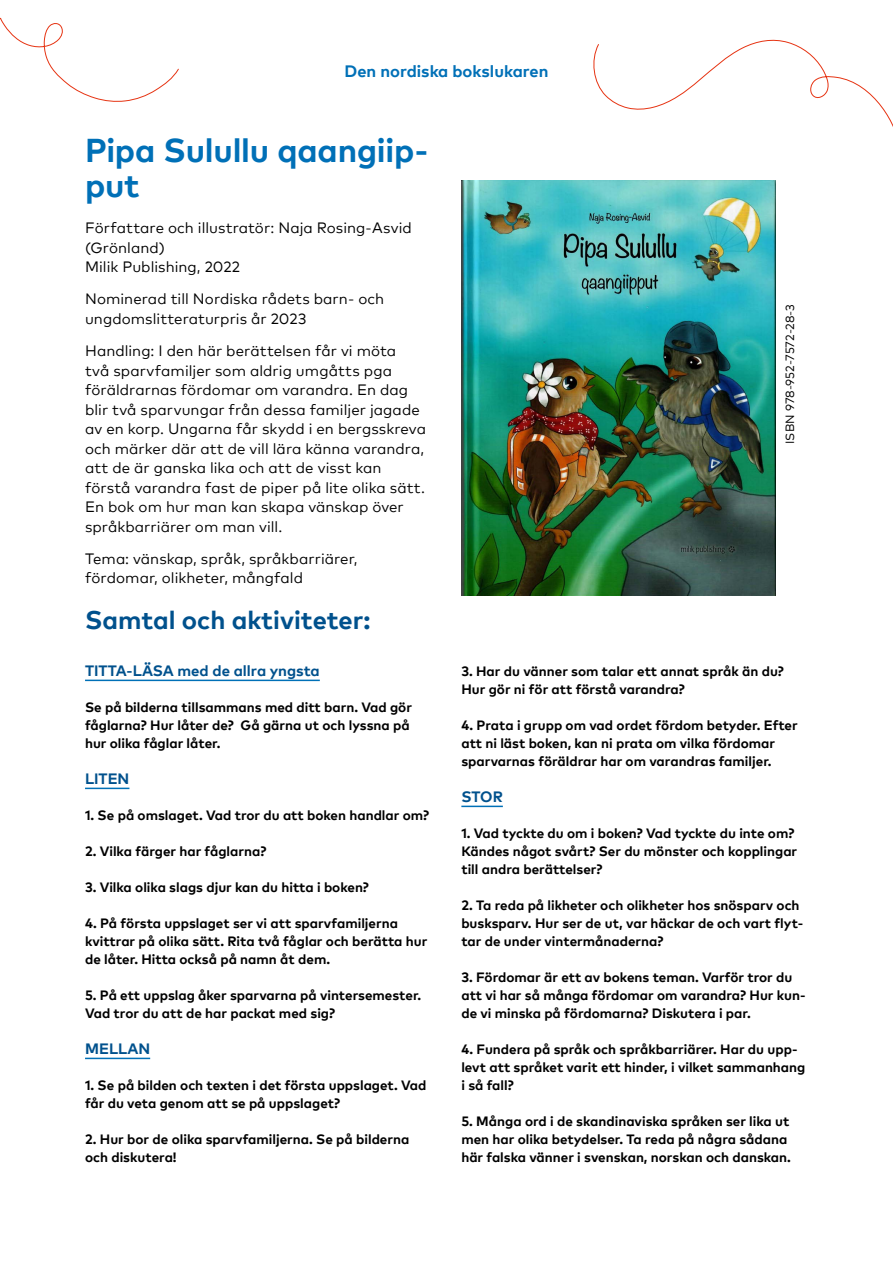
<style>
.page{position:relative;width:893px;height:1263px;background:#fff}
.page>*{position:absolute;margin:0;border:0;box-sizing:border-box;transform-origin:0 0}
.t1{font:700 33px/34.5px "Mark Pro";letter-spacing:-.005em;color:#0070b7}
.t2{font:700 25.5px "Mark Pro";color:#00518d}
.Header_txt{font:700 16.5px "Mark Pro";color:#0070b7}
.P_10{font:15px/19.5px "Mark Pro";letter-spacing:.005em;color:#000}
.P_10_space{font:15px/19.5px "Mark Pro";letter-spacing:.005em;color:#000}
.Alleviivattu_väliotsikko{font:700 15px "Mark Pro";color:#00518d}
.P_9_12_bold_space{font:700 13.5px/18px "Mark Pro";color:#000}
.ISBN{font:12px "Mark Pro";color:#000}
</style>
<div class="page">
<hr style="left:85px;top:680px;width:235px;height:1px;background:#0070b7">
<hr style="left:85px;top:788px;width:44px;height:1px;background:#0070b7">
<hr style="left:85px;top:1058px;width:65px;height:1px;background:#0070b7">
<hr style="left:461px;top:806px;width:42px;height:1px;background:#0070b7">
<svg style="left:593px;top:39px;width:300px;height:88px"></svg>
<svg style="left:0;top:17px;width:179px;height:85px"></svg>
<img style="left:462px;top:181px;width:314px;height:414px">
<p class="Header_txt" style="left:345px;top:58px;width:205px">Den nordiska bokslukaren</p>
<h1 class="t1" style="left:85px;top:130px;width:345px">Pipa Sulullu qaangiip&shy;put</h1>
<p class="P_10_space" style="left:85px;top:217px;width:328px">Författare och illustratör: Naja Rosing-Asvid (Grönland)</p>
<p class="P_10" style="left:85px;top:256px;width:157px">Milik Publishing, 2022</p>
<p class="P_10" style="left:85px;top:288px;width:301px">Nominerad till Nordiska rådets barn- och ungdomslitteraturpris år 2023</p>
<p class="P_10" style="left:85px;top:340px;width:342px">Handling: I den här berättelsen får vi möta<br>två sparvfamiljer som aldrig umgåtts pga föräldrarnas fördomar om varandra. En dag blir två sparvungar från dessa familjer jagade av en korp. Ungarna får skydd i en bergsskreva och märker där att de vill lära känna varandra, att de är ganska lika och att de visst kan förstå varandra fast de piper på lite olika sätt.<br>En bok om hur man kan skapa vänskap över språkbarriärer om man vill.</p>
<p class="P_10" style="left:85px;top:548px;width:274px">Tema: vänskap, språk, språkbarriärer, fördomar, olikheter, mångfald</p>
<h2 class="t2" style="left:85px;top:601px;width:287px">Samtal och aktiviteter:</h2>
<p class="Alleviivattu_väliotsikko" style="left:85px;top:659px;width:236px">TITTA-LÄSA med de allra yngsta</p>
<p class="P_9_12_bold_space" style="left:85px;top:697px;width:328px">Se på bilderna tillsammans med ditt barn. Vad gör fåglarna? Hur låter de? Gå gärna ut och lyssna på hur olika fåglar låter.</p>
<p class="Alleviivattu_väliotsikko" style="left:85px;top:767px;width:46px">LITEN</p>
<p class="P_9_12_bold_space" style="left:85px;top:805px;width:346px">1. Se på omslaget. Vad tror du att boken handlar om?</p>
<p class="P_9_12_bold_space" style="left:85px;top:841px;width:183px">2. Vilka färger har fåglarna?</p>
<p class="P_9_12_bold_space" style="left:85px;top:877px;width:285px">3. Vilka olika slags djur kan du hitta i boken?</p>
<p class="P_9_12_bold_space" style="left:85px;top:913px;width:344px">4. På första uppslaget ser vi att sparvfamiljerna kvittrar på olika sätt. Rita två fåglar och berätta hur de låter. Hitta också på namn åt dem.</p>
<p class="P_9_12_bold_space" style="left:85px;top:985px;width:338px">5. På ett uppslag åker sparvarna på vintersemester.<br>Vad tror du att de har packat med sig?</p>
<p class="Alleviivattu_väliotsikko" style="left:85px;top:1037px;width:67px">MELLAN</p>
<p class="P_9_12_bold_space" style="left:85px;top:1075px;width:343px">1. Se på bilden och texten i det första uppslaget. Vad får du veta genom att se på uppslaget?</p>
<p class="P_9_12_bold_space" style="left:85px;top:1129px;width:326px">2. Hur bor de olika sparvfamiljerna. Se på bilderna och diskutera!</p>
<p class="ISBN" style="left:781px;top:444px;width:141px;rotate:-90deg">ISBN 978-952-7572-28-3</p>
<p class="P_9_12_bold_space" style="left:461px;top:661px;width:324px">3. Har du vänner som talar ett annat språk än du?<br>Hur gör ni för att förstå varandra?</p>
<p class="P_9_12_bold_space" style="left:461px;top:715px;width:338px">4. Prata i grupp om vad ordet fördom betyder. Efter att ni läst boken, kan ni prata om vilka fördomar sparvarnas föräldrar har om varandras familjer.</p>
<p class="Alleviivattu_väliotsikko" style="left:461px;top:785px;width:43px">STOR</p>
<p class="P_9_12_bold_space" style="left:461px;top:823px;width:337px">1. Vad tyckte du om i boken? Vad tyckte du inte om?<br>Kändes något svårt? Ser du mönster och kopplingar till andra berättelser?</p>
<p class="P_9_12_bold_space" style="left:461px;top:895px;width:344px">2. Ta reda på likheter och olikheter hos snösparv och busksparv. Hur ser de ut, var häckar de och vart flyt&shy;tar de under vintermånaderna?</p>
<p class="P_9_12_bold_space" style="left:461px;top:967px;width:346px">3. Fördomar är ett av bokens teman. Varför tror du att vi har så många fördomar om varandra? Hur kun&shy;de vi minska på fördomarna? Diskutera i par.</p>
<p class="P_9_12_bold_space" style="left:461px;top:1039px;width:346px">4. Fundera på språk och språkbarriärer. Har du upp&shy;levt att språket varit ett hinder, i vilket sammanhang i så fall?</p>
<p class="P_9_12_bold_space" style="left:461px;top:1111px;width:331px">5. Många ord i de skandinaviska språken ser lika ut men har olika betydelser. Ta reda på några sådana här falska vänner i svenskan, norskan och danskan.</p>
</div>
